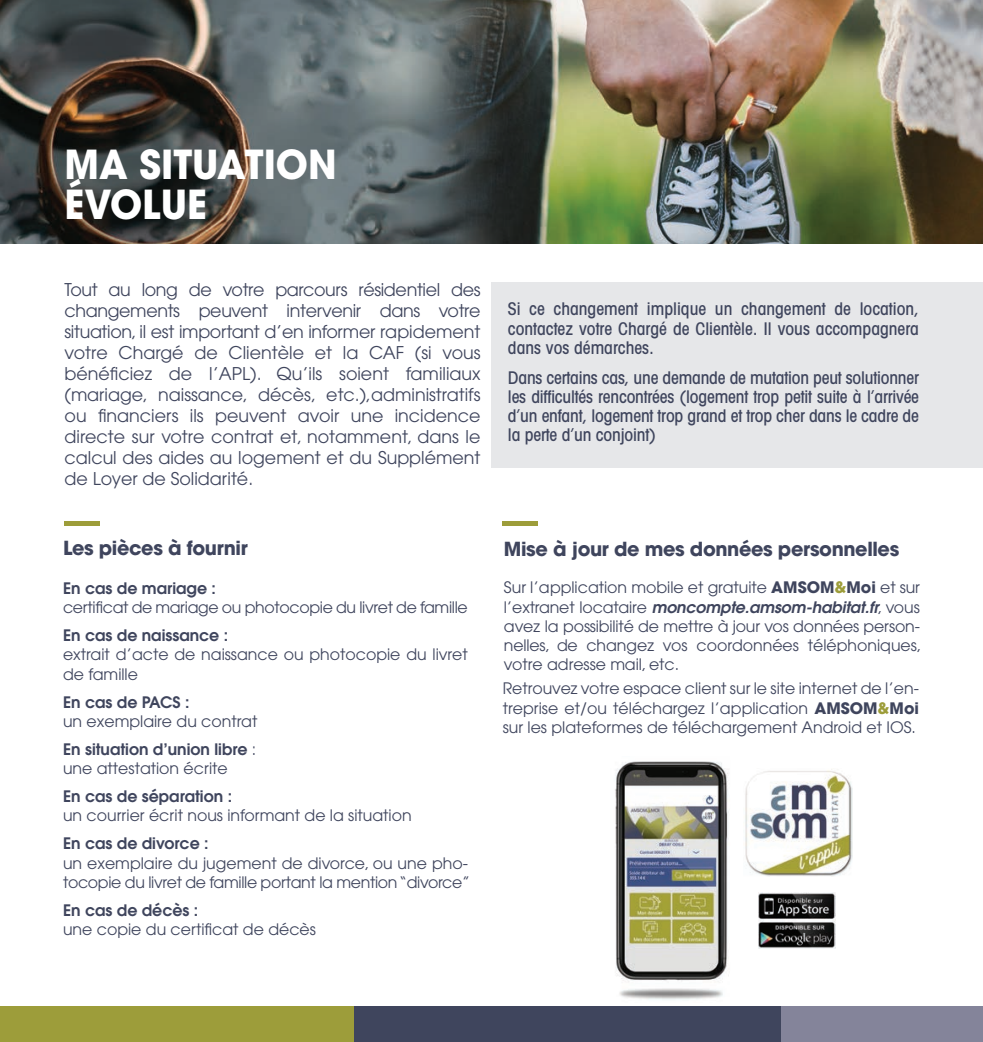
<style>
.page{position:relative;width:983px;height:1042px;background:#fff}
.page>*{position:absolute;margin:0;border:0;box-sizing:border-box;transform-origin:0 0}
.t1{font:700 39.73px/40.2px "Avant Garde";color:#fff;scale:.95 1}
.t2{font:700 19.25px "Avant Garde";letter-spacing:-.02em;color:#3f455d}
.t3{font:17.5px/21px "Avant Garde";color:#3f455d;text-align:justify}
.t4{font:500 condensed 17.5px/19.2px "Avant Garde";letter-spacing:-.005em;color:#3f455d;text-align:justify}
.t5{font:15.75px/19.2px "Avant Garde";color:#3f455d;text-align:justify}
.t6{font:15.75px/19.2px "Avant Garde";letter-spacing:-.02em;color:#3f455d}
.t7{font:600 15.75px/28px "Avant Garde";color:#3f455d}
.s1{font-weight:400}
.s2{font-weight:700}
.s3{font-weight:700;color:#9d9d3a}
.s4{font-weight:600;font-style:italic}
</style>
<div class="page">
<img style="left:0;top:0;width:982px;height:244px">
<div style="left:491px;top:282px;width:491px;height:186px;background:#e6e7e9"></div>
<hr style="left:64px;top:521px;width:36px;height:4px;background:#9d9d3a">
<hr style="left:502px;top:521px;width:35px;height:4px;background:#9d9d3a">
<div style="left:0;top:1007px;width:353px;height:35px;background:#9d9d3a"></div>
<div style="left:353px;top:1006px;width:428px;height:36px;background:#3f455d"></div>
<div style="left:781px;top:1007px;width:201px;height:35px;background:#84849a"></div>
<img style="left:615px;top:761px;width:114px;height:239px">
<img style="left:758px;top:892px;width:77px;height:56px">
<img style="left:745px;top:769px;width:106px;height:107px">
<h1 class="t1" style="left:64px;top:144px;width:288px">MA SITUATION<br>ÉVOLUE</h1>
<p class="t3" style="left:64px;top:279px;width:417px">Tout au long de votre parcours résidentiel des changements peuvent intervenir dans votre situation, il est important d’en informer rapidement votre Chargé de Clientèle et la CAF (si vous bénéficiez de l’APL). Qu’ils soient familiaux (mariage, naissance, décès, etc.),administratifs ou financiers ils peuvent avoir une incidence directe sur votre contrat et, notamment, dans le calcul des aides au logement et du Supplément de Loyer de Solidarité.</p>
<p class="t2" style="left:63px;top:536px;width:186px">Les pièces à fournir</p>
<p class="t7" style="left:63px;top:574px;width:154px">En cas de mariage :</p>
<p class="t6" style="left:63px;top:598px;width:406px">certificat de mariage ou photocopie du livret de famille</p>
<p class="t7" style="left:63px;top:621px;width:167px">En cas de naissance :</p>
<p class="t5" style="left:63px;top:645px;width:406px">extrait d’acte de naissance ou photocopie du livret de famille</p>
<p class="t7" style="left:63px;top:687px;width:128px">En cas de PACS :</p>
<p class="t7" style="left:63px;top:707px;width:196px"><span class="s1">un exemplaire du contrat<br></span>En situation d’union libre <span class="s1">:</span></p>
<p class="t5" style="left:63px;top:759px;width:166px">une attestation écrite</p>
<p class="t7" style="left:63px;top:782px;width:170px">En cas de séparation :</p>
<p class="t5" style="left:63px;top:806px;width:350px">un courrier écrit nous informant de la situation</p>
<p class="t7" style="left:63px;top:829px;width:147px">En cas de divorce :</p>
<p class="t6" style="left:63px;top:853px;width:408px">un exemplaire du jugement de divorce, ou une pho&shy;tocopie du livret de famille portant la mention “divorce”</p>
<p class="t7" style="left:63px;top:896px;width:137px">En cas de décès :</p>
<p class="t5" style="left:63px;top:920px;width:254px">une copie du certificat de décès</p>
<p class="t4" style="left:508px;top:299px;width:412px">Si ce changement implique un changement de location, contactez votre Chargé de Clientèle. Il vous accompagnera dans vos démarches.</p>
<p class="t4" style="left:508px;top:367px;width:412px">Dans certains cas, une demande de mutation peut solutionner les difficultés rencontrées (logement trop petit suite à l’arrivée d’un enfant, logement trop grand et trop cher dans le cadre de la perte d’un conjoint)</p>
<p class="t2" style="left:504px;top:536px;width:397px">Mise à jour de mes données personnelles</p>
<p class="t5" style="left:504px;top:578px;width:419px">Sur l’application mobile et gratuite <span class="s2">AMSOM</span><span class="s3">&amp;</span><span class="s2">Moi</span> et sur l’extranet locataire <span class="s4">moncompte.amsom-habitat.fr</span>, vous avez la possibilité de mettre à jour vos données person&shy;nelles, de changez vos coordonnées téléphoniques, votre adresse mail, etc.</p>
<p class="t5" style="left:502px;top:679px;width:417px">Retrouvez votre espace client sur le site internet de l’en&shy;treprise et/ou téléchargez l’application <span class="s2">AMSOM</span><span class="s3">&amp;</span><span class="s2">Moi </span>sur les plateformes de téléchargement Android et IOS.</p>
</div>
